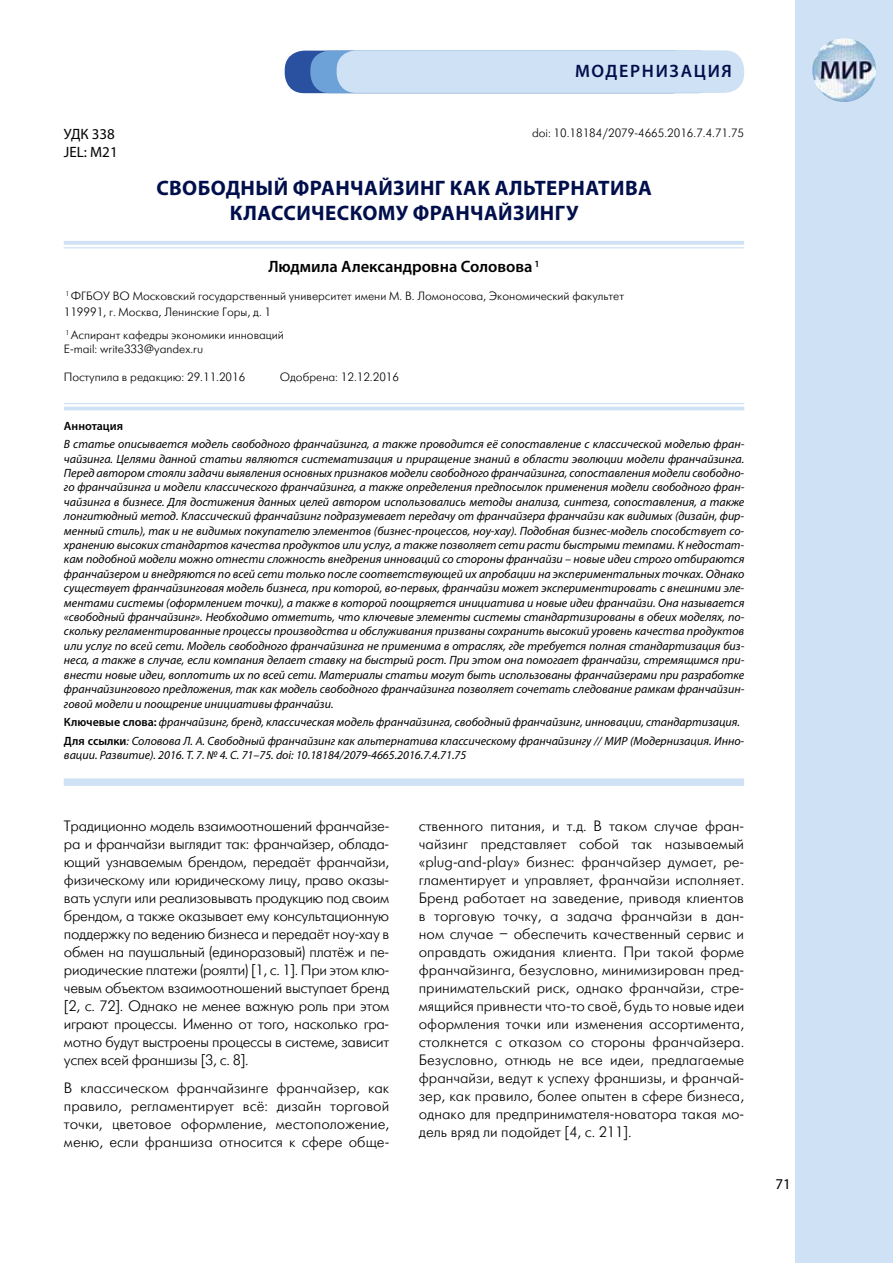
<style>
.page{position:relative;width:893px;height:1263px;background:#fff}
.page>*{position:absolute;margin:0;border:0;box-sizing:border-box;transform-origin:0 0}
.t1{font:700 21px/25.2px "Myriad Pro";letter-spacing:.02em;color:#000f4c;text-align:center}
.t2{font:600 18px "Myriad Pro";letter-spacing:.095em;color:#000f4c}
.t3{font:600 16.5px "Myriad Pro";color:#000}
.t4{font:15px/18px "Futuris Light C";color:#000;text-align:justify}
.t5{font:15px/18px "Myriad Pro";color:#000}
.t6{font:italic 12px/14.4px "Myriad Pro";color:#000;text-align:justify}
.t7{font:12px/16.5px "Futuris Light C";color:#000}
.t8{font:600 12px "Myriad Pro";color:#000}
.s1{font-weight:600;font-style:normal}
</style>
<div class="page">
<div style="left:795px;top:0;width:98px;height:1263px;background:#cfe1f4"></div>
<img style="left:812px;top:38px;width:64px;height:64px;border-radius:32px">
<svg style="left:64px;top:241px;width:680px;height:4px;background:#d3e3f4"></svg>
<hr style="left:64px;top:247px;width:680px;height:1px;background:#cfe1f4">
<div style="left:64px;top:778px;width:680px;height:8px;background:#cfe1f4"></div>
<hr style="left:64px;top:403px;width:680px;height:1px;background:#cfe1f4">
<hr style="left:64px;top:407px;width:680px;height:3px;background:#cfe1f4">
<div style="left:285px;top:51px;width:407px;height:42px;background:#2a50a0;border-radius:19px"></div>
<div style="left:310px;top:51px;width:408px;height:42px;background:#6ca2d7;border-radius:19px"></div>
<div style="left:337px;top:50px;width:407px;height:43px;background:#cfe1f4;border-radius:19px"></div>
<p class="t5" style="left:64px;top:124px;width:55px">УДК 338<br>JEL: M21</p>
<h2 class="t2" style="left:575px;top:59px;width:158px">МОДЕРНИЗАЦИЯ</h2>
<p class="t7" style="left:532px;top:125px;width:214px">doi: 10.18184/2079-4665.2016.7.4.71.75</p>
<h1 class="t1" style="left:156px;top:174px;width:497px">Свободный франчайзинг как альтернатива классическому франчайзингу</h1>
<h3 class="t3" style="left:268px;top:256px;width:273px">Людмила Александровна Соловова <sup>1</sup></h3>
<p class="t7" style="left:64px;top:288px;width:562px"><sup>1</sup> ФГБОУ ВО Московский государственный университет имени М. В. Ломоносова, Экономический факультет<br>119991, г. Москва, Ленинские Горы, д. 1</p>
<p class="t7" style="left:64px;top:328px;width:222px;line-height:14.4px"><sup>1</sup> Аспирант кафедры экономики инноваций<br>E-mail: write333@yandex.ru</p>
<p class="t7" style="left:64px;top:369px;width:183px">Поступила в редакцию: 29.11.2016</p>
<p class="t7" style="left:280px;top:369px;width:121px">Одобрена: 12.12.2016</p>
<p class="t8" style="left:64px;top:418px;width:61px">Аннотация</p>
<p class="t6" style="left:64px;top:437px;width:682px">В статье описывается модель свободного франчайзинга, а также проводится её сопоставление с классической моделью фран&shy;чайзинга. Целями данной статьи являются систематизация и приращение знаний в области эволюции модели франчайзинга.<br>Перед автором стояли задачи выявления основных признаков модели свободного франчайзинга, сопоставления модели свободно&shy;го франчайзинга и модели классического франчайзинга, а также определения предпосылок применения модели свободного фран&shy;чайзинга в бизнесе. Для достижения данных целей автором использовались методы анализа, синтеза, сопоставления, а также лонгитюдный метод. Классический франчайзинг подразумевает передачу от франчайзера франчайзи как видимых (дизайн, фир&shy;менный стиль), так и не видимых покупателю элементов (бизнес-процессов, ноу-хау). Подобная бизнес-модель способствует со&shy;хранению высоких стандартов качества продуктов или услуг, а также позволяет сети расти быстрыми темпами. К недостат&shy;кам подобной модели можно отнести сложность внедрения инноваций со стороны франчайзи – новые идеи строго отбираются франчайзером и внедряются по всей сети только после соответствующей их апробации на экспериментальных точках. Однако существует франчайзинговая модель бизнеса, при которой, во-первых, франчайзи может экспериментировать с внешними эле&shy;ментами системы (оформлением точки), а также в которой поощряется инициатива и новые идеи франчайзи. Она называется «свободный франчайзинг». Необходимо отметить, что ключевые элементы системы стандартизированы в обеих моделях, по&shy;скольку регламентированные процессы производства и обслуживания призваны сохранить высокий уровень качества продуктов или услуг по всей сети. Модель свободного франчайзинга не применима в отраслях, где требуется полная стандартизация биз&shy;неса, а также в случае, если компания делает ставку на быстрый рост. При этом она помогает франчайзи, стремящимся при&shy;внести новые идеи, воплотить их по всей сети. Материалы статьи могут быть использованы франчайзерами при разработке франчайзингового предложения, так как модель свободного франчайзинга позволяет сочетать следование рамкам франчайзин&shy;говой модели и поощрение инициативы франчайзи.</p>
<p class="t6" style="left:64px;top:713px;width:682px;line-height:18.6px"><span class="s1">Ключевые слова:</span> франчайзинг, бренд, классическая модель франчайзинга, свободный франчайзинг, инновации, стандартизация.<br><span class="s1">Для ссылки</span>: Соловова Л. А. Свободный франчайзинг как альтернатива классическому франчайзингу // МИР (Модернизация. Инно-</p>
<p class="t6" style="left:64px;top:748px;width:404px">вации. Развитие). 2016. Т. 7. № 4. С. 71–75. doi: 10.18184/2079-4665.2016.7.4.71.75</p>
<p class="t4" style="left:64px;top:817px;width:327px">Традиционно модель взаимоотношений франчайзе&shy;ра и франчайзи выглядит так: франчайзер, облада&shy;ющий узнаваемым брендом, передаёт франчайзи, физическому или юридическому лицу, право оказы&shy;вать услуги или реализовывать продукцию под своим брендом, а также оказывает ему консультационную поддержку по ведению бизнеса и передаёт ноу-хау в обмен на паушальный (единоразовый) платёж и пе&shy;риодические платежи (роялти) [1, с. 1]. При этом клю&shy;чевым объектом взаимоотношений выступает бренд [2, с. 72]. Однако не менее важную роль при этом играют процессы. Именно от того, насколько гра&shy;мотно будут выстроены процессы в системе, зависит успех всей франшизы [3, с. 8].</p>
<p class="t4" style="left:64px;top:1079px;width:327px">В классическом франчайзинге франчайзер, как правило, регламентирует всё: дизайн торговой точки, цветовое оформление, местоположение, меню, если франшиза относится к сфере обще-</p>
<p class="t4" style="left:419px;top:817px;width:327px">ственного питания, и т.д. В таком случае фран&shy;чайзинг представляет собой так называемый «plug-and-play» бизнес: франчайзер думает, ре&shy;гламентирует и управляет, франчайзи исполняет.<br>Бренд работает на заведение, приводя клиентов в торговую точку, а задача франчайзи в дан&shy;ном случае – обеспечить качественный сервис и оправдать ожидания клиента. При такой форме франчайзинга, безусловно, минимизирован пред&shy;принимательский риск, однако франчайзи, стре&shy;мящийся привнести что-то своё, будь то новые идеи оформления точки или изменения ассортимента, столкнется с отказом со стороны франчайзера.<br>Безусловно, отнюдь не все идеи, предлагаемые франчайзи, ведут к успеху франшизы, и франчай&shy;зер, как правило, более опытен в сфере бизнеса, однако для предпринимателя-новатора такая мо&shy;дель вряд ли подойдет [4, с. 211].</p>
<p class="t5" style="left:775px;top:1175px;width:17px">71</p>
</div>
